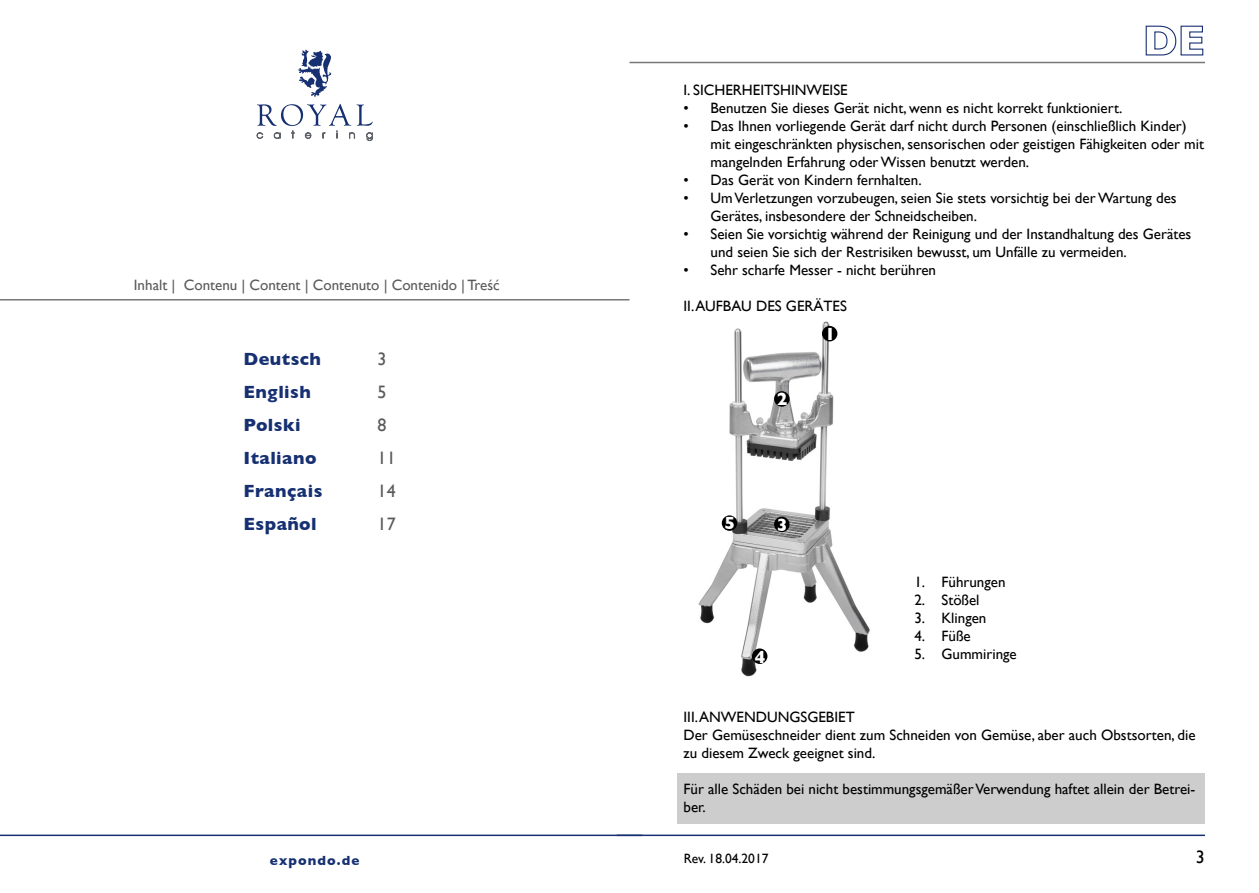
<style>
.page{position:relative;width:1259px;height:893px;background:#fff}
.page>*{position:absolute;margin:0;border:0;box-sizing:border-box;transform-origin:0 0}
.t1{font:700 18px/33px "Gill Sans";letter-spacing:.025em;color:#163072}
.t2{font:18px/33px "Gill Sans";color:#5a5a59}
.t3{font:700 18px "Gill Sans";color:#fff}
.t4{font:18px "Gill Sans";color:#000}
.t5{font:15px/18px "Gill Sans";color:#000}
.t6{font:15px "Gill Sans";color:#5a5a59}
.t7{font:13.5px "Gill Sans";color:#000}
.t8{font:700 13.5px "Gill Sans";letter-spacing:.08em;color:#163072}
</style>
<div class="page">
<hr style="left:0;top:299px;width:629px;height:1px;background:#777776">
<hr style="left:0;top:835px;width:642px;height:1px;background:#163072">
<svg style="left:298px;top:49px;width:34px;height:48px"></svg>
<svg style="left:256px;top:104px;width:117px;height:37px"></svg>
<svg style="left:1145px;top:25px;width:58px;height:31px"></svg>
<hr style="left:629px;top:62px;width:576px;height:1px;background:#777776">
<hr style="left:617px;top:835px;width:588px;height:1px;background:#163072">
<div style="left:677px;top:774px;width:527px;height:50px;background:#cdcdcd"></div>
<img style="left:698px;top:321px;width:172px;height:356px">
<div style="left:822px;top:326px;width:15px;height:15px;background:#000;border-radius:50%"></div>
<div style="left:774px;top:391px;width:15px;height:16px;background:#000;border-radius:50%"></div>
<div style="left:774px;top:517px;width:15px;height:15px;background:#000;border-radius:50%"></div>
<div style="left:722px;top:515px;width:15px;height:16px;background:#000;border-radius:50%"></div>
<div style="left:752px;top:648px;width:15px;height:16px;background:#000;border-radius:50%"></div>
<p class="t6" style="left:134px;top:276px;width:367px">Inhalt | Contenu | Content | Contenuto | Contenido | Treść</p>
<p class="t1" style="left:243px;top:343px;width:80px">Deutsch<br>English<br>Polski<br>Italiano<br>Français<br>Español</p>
<p class="t2" style="left:377px;top:343px;width:20px">3<br>5<br>8<br>11<br>14<br>17</p>
<p class="t8" style="left:270px;top:852px;width:91px">expondo.de</p>
<p class="t5" style="left:683px;top:81px;width:166px">I. SICHERHEITSHINWEISE</p>
<p class="t5" style="left:683px;top:99px;width:440px">• Benutzen Sie dieses Gerät nicht, wenn es nicht korrekt funktioniert.</p>
<p class="t5" style="left:710px;top:117px;width:495px;text-indent:-27px">• Das Ihnen vorliegende Gerät darf nicht durch Personen (einschließlich Kinder) mit eingeschränkten physischen, sensorischen oder geistigen Fähigkeiten oder mit mangelnden Erfahrung oder Wissen benutzt werden.</p>
<p class="t5" style="left:683px;top:171px;width:240px">• Das Gerät von Kindern fernhalten.</p>
<p class="t5" style="left:710px;top:189px;width:467px;text-indent:-27px">• Um Verletzungen vorzubeugen, seien Sie stets vorsichtig bei der Wartung des<br>Gerätes, insbesondere der Schneidscheiben.</p>
<p class="t5" style="left:710px;top:225px;width:482px;text-indent:-27px">• Seien Sie vorsichtig während der Reinigung und der Instandhaltung des Gerätes und seien Sie sich der Restrisiken bewusst, um Unfälle zu vermeiden.</p>
<p class="t5" style="left:683px;top:261px;width:254px">• Sehr scharfe Messer - nicht berühren</p>
<p class="t5" style="left:683px;top:296px;width:165px">II. AUFBAU DES GERÄTES</p>
<p class="t3" style="left:777px;top:389px;width:12px">2</p>
<p class="t3" style="left:824px;top:323px;width:12px">1</p>
<p class="t3" style="left:724px;top:513px;width:12px">5</p>
<p class="t3" style="left:777px;top:514px;width:12px">3</p>
<p class="t3" style="left:755px;top:646px;width:12px">4</p>
<p class="t5" style="left:914px;top:572px;width:93px">1. Führungen</p>
<p class="t5" style="left:914px;top:590px;width:67px">2. Stößel</p>
<p class="t5" style="left:914px;top:608px;width:73px">3. Klingen</p>
<p class="t5" style="left:914px;top:626px;width:58px">4. Füße</p>
<p class="t5" style="left:914px;top:644px;width:104px">5. Gummiringe</p>
<p class="t5" style="left:683px;top:707px;width:514px">III. ANWENDUNGSGEBIET<br>Der Gemüseschneider dient zum Schneiden von Gemüse, aber auch Obstsorten, die zu diesem Zweck geeignet sind.</p>
<p class="t5" style="left:683px;top:779px;width:513px">Für alle Schäden bei nicht bestimmungsgemäßer Verwendung haftet allein der Betrei&shy;ber.</p>
<p class="t7" style="left:684px;top:850px;width:86px">Rev. 18.04.2017</p>
<p class="t4" style="left:1196px;top:846px;width:10px">3</p>
</div>
